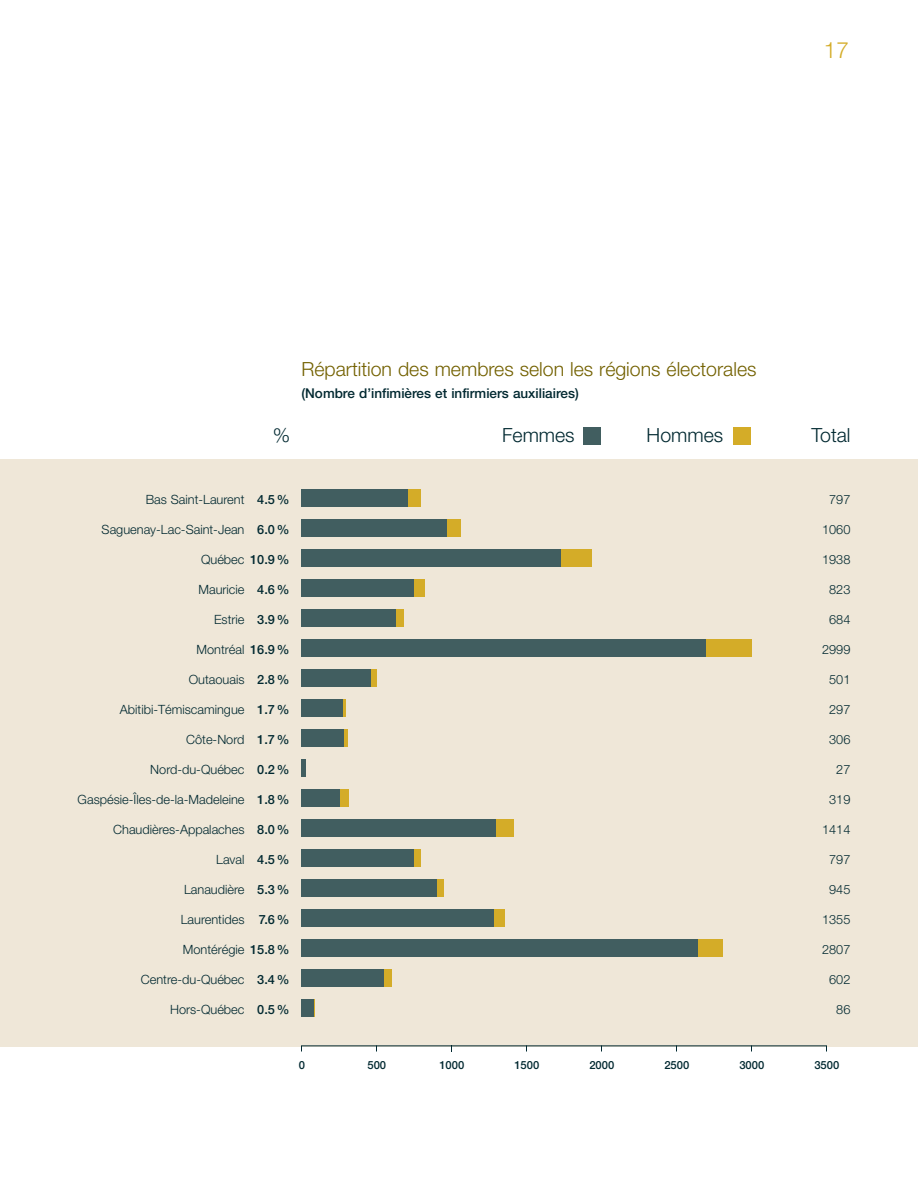
<style>
.page{position:relative;width:918px;height:1188px;background:#fff}
.page>*{position:absolute;margin:0;border:0;box-sizing:border-box;transform-origin:0 0}
.t1{font:300 22.5px "Helvetica Neue";color:#d4ac28}
.t2{font:300 19.5px "Helvetica Neue";color:#736100}
.t3{font:300 19.5px "Helvetica Neue";color:#002830}
.t4{font:500 13.5px "Helvetica Neue";color:#002830}
.t5{font:300 12.75px "Helvetica Neue";color:#002830}
.t6{font:500 11.25px "Helvetica Neue";color:#002830}
.s1{font-weight:500}
</style>
<div class="page">
<div style="left:0;top:459px;width:918px;height:587px;background:#efe7d8"></div>
<div style="left:302px;top:489px;width:106px;height:18px;background:#415e60"></div>
<div style="left:408px;top:489px;width:13px;height:18px;background:#d4ac28"></div>
<div style="left:584px;top:427px;width:18px;height:18px;background:#415e60"></div>
<div style="left:734px;top:427px;width:18px;height:18px;background:#d4ac28"></div>
<div style="left:302px;top:519px;width:145px;height:18px;background:#415e60"></div>
<div style="left:447px;top:519px;width:13px;height:18px;background:#d4ac28"></div>
<div style="left:302px;top:549px;width:259px;height:18px;background:#415e60"></div>
<div style="left:561px;top:549px;width:31px;height:18px;background:#d4ac28"></div>
<div style="left:302px;top:579px;width:113px;height:18px;background:#415e60"></div>
<div style="left:415px;top:579px;width:10px;height:18px;background:#d4ac28"></div>
<div style="left:302px;top:609px;width:94px;height:18px;background:#415e60"></div>
<div style="left:396px;top:609px;width:8px;height:18px;background:#d4ac28"></div>
<div style="left:302px;top:639px;width:404px;height:18px;background:#415e60"></div>
<div style="left:706px;top:639px;width:45px;height:18px;background:#d4ac28"></div>
<div style="left:302px;top:669px;width:69px;height:18px;background:#415e60"></div>
<div style="left:371px;top:669px;width:6px;height:18px;background:#d4ac28"></div>
<div style="left:302px;top:699px;width:41px;height:18px;background:#415e60"></div>
<hr style="left:343px;top:699px;width:3px;height:18px;background:#d4ac28">
<div style="left:302px;top:729px;width:42px;height:18px;background:#415e60"></div>
<hr style="left:344px;top:729px;width:3px;height:18px;background:#d4ac28">
<hr style="left:302px;top:759px;width:4px;height:18px;background:#415e60">
<div style="left:302px;top:789px;width:38px;height:18px;background:#415e60"></div>
<div style="left:340px;top:789px;width:9px;height:18px;background:#d4ac28"></div>
<div style="left:302px;top:819px;width:194px;height:18px;background:#415e60"></div>
<div style="left:496px;top:819px;width:18px;height:18px;background:#d4ac28"></div>
<div style="left:302px;top:849px;width:113px;height:18px;background:#415e60"></div>
<div style="left:415px;top:849px;width:6px;height:18px;background:#d4ac28"></div>
<div style="left:302px;top:879px;width:135px;height:18px;background:#415e60"></div>
<div style="left:437px;top:879px;width:6px;height:18px;background:#d4ac28"></div>
<div style="left:302px;top:909px;width:192px;height:18px;background:#415e60"></div>
<div style="left:494px;top:909px;width:11px;height:18px;background:#d4ac28"></div>
<div style="left:302px;top:939px;width:396px;height:18px;background:#415e60"></div>
<div style="left:698px;top:939px;width:25px;height:18px;background:#d4ac28"></div>
<div style="left:302px;top:969px;width:82px;height:18px;background:#415e60"></div>
<div style="left:384px;top:969px;width:8px;height:18px;background:#d4ac28"></div>
<div style="left:302px;top:999px;width:12px;height:18px;background:#415e60"></div>
<hr style="left:302px;top:1046px;width:524px;height:1px;background:#002830">
<h1 class="t1" style="left:824px;top:42px;width:27px">17</h1>
<h2 class="t2" style="left:302px;top:362px;width:456px">Répartition des membres selon les régions électorales</h2>
<p class="t4" style="left:302px;top:389px;width:279px">(Nombre d’infimières et infirmiers auxiliaires)</p>
<h2 class="t3" style="left:273px;top:428px;width:19px">%</h2>
<h2 class="t3" style="left:502px;top:428px;width:74px">Femmes</h2>
<h2 class="t3" style="left:647px;top:428px;width:78px">Hommes</h2>
<h2 class="t3" style="left:811px;top:428px;width:41px">Total</h2>
<p class="t5" style="left:146px;top:495px;width:145px">Bas Saint-Laurent <span class="s1">4.5 %</span></p>
<p class="t5" style="left:102px;top:525px;width:189px">Saguenay-Lac-Saint-Jean <span class="s1">6.0 %</span></p>
<p class="t5" style="left:201px;top:555px;width:90px">Québec <span class="s1">10.9 %</span></p>
<p class="t5" style="left:198px;top:585px;width:93px">Mauricie <span class="s1">4.6 %</span></p>
<p class="t5" style="left:214px;top:615px;width:77px">Estrie <span class="s1">3.9 %</span></p>
<p class="t5" style="left:197px;top:645px;width:94px">Montréal <span class="s1">16.9 %</span></p>
<p class="t5" style="left:189px;top:675px;width:102px">Outaouais <span class="s1">2.8 %</span></p>
<p class="t5" style="left:120px;top:705px;width:171px">Abitibi-Témiscamingue <span class="s1">1.7 %</span></p>
<p class="t5" style="left:186px;top:735px;width:105px">Côte-Nord <span class="s1">1.7 %</span></p>
<p class="t5" style="left:150px;top:765px;width:141px">Nord-du-Québec <span class="s1">0.2 %</span></p>
<p class="t5" style="left:78px;top:795px;width:213px">Gaspésie-Îles-de-la-Madeleine <span class="s1">1.8 %</span></p>
<p class="t5" style="left:113px;top:825px;width:178px">Chaudières-Appalaches <span class="s1">8.0 %</span></p>
<p class="t5" style="left:216px;top:855px;width:75px">Laval <span class="s1">4.5 %</span></p>
<p class="t5" style="left:184px;top:885px;width:107px">Lanaudière <span class="s1">5.3 %</span></p>
<p class="t5" style="left:181px;top:915px;width:110px">Laurentides <span class="s1">7.6 %</span></p>
<p class="t5" style="left:183px;top:945px;width:108px">Montérégie <span class="s1">15.8 %</span></p>
<p class="t5" style="left:141px;top:975px;width:150px">Centre-du-Québec <span class="s1">3.4 %</span></p>
<p class="t5" style="left:170px;top:1005px;width:121px">Hors-Québec <span class="s1">0.5 %</span></p>
<p class="t5" style="left:829px;top:495px;width:23px">797</p>
<p class="t5" style="left:822px;top:525px;width:30px">1060</p>
<p class="t5" style="left:822px;top:555px;width:30px">1938</p>
<p class="t5" style="left:829px;top:585px;width:23px">823</p>
<p class="t5" style="left:829px;top:615px;width:23px">684</p>
<p class="t5" style="left:822px;top:645px;width:30px">2999</p>
<p class="t5" style="left:829px;top:675px;width:23px">501</p>
<p class="t5" style="left:829px;top:705px;width:23px">297</p>
<p class="t5" style="left:829px;top:735px;width:23px">306</p>
<p class="t5" style="left:836px;top:765px;width:16px">27</p>
<p class="t5" style="left:829px;top:795px;width:23px">319</p>
<p class="t5" style="left:822px;top:825px;width:30px">1414</p>
<p class="t5" style="left:829px;top:855px;width:23px">797</p>
<p class="t5" style="left:829px;top:885px;width:23px">945</p>
<p class="t5" style="left:822px;top:915px;width:30px">1355</p>
<p class="t5" style="left:822px;top:945px;width:30px">2807</p>
<p class="t5" style="left:829px;top:975px;width:23px">602</p>
<p class="t5" style="left:836px;top:1005px;width:16px">86</p>
<p class="t6" style="left:299px;top:1061px;width:8px">0</p>
<p class="t6" style="left:367px;top:1061px;width:20px">500</p>
<p class="t6" style="left:439px;top:1061px;width:27px">1000</p>
<p class="t6" style="left:514px;top:1061px;width:27px">1500</p>
<p class="t6" style="left:589px;top:1061px;width:27px">2000</p>
<p class="t6" style="left:664px;top:1061px;width:27px">2500</p>
<p class="t6" style="left:739px;top:1061px;width:27px">3000</p>
<p class="t6" style="left:814px;top:1061px;width:27px">3500</p>
</div>
